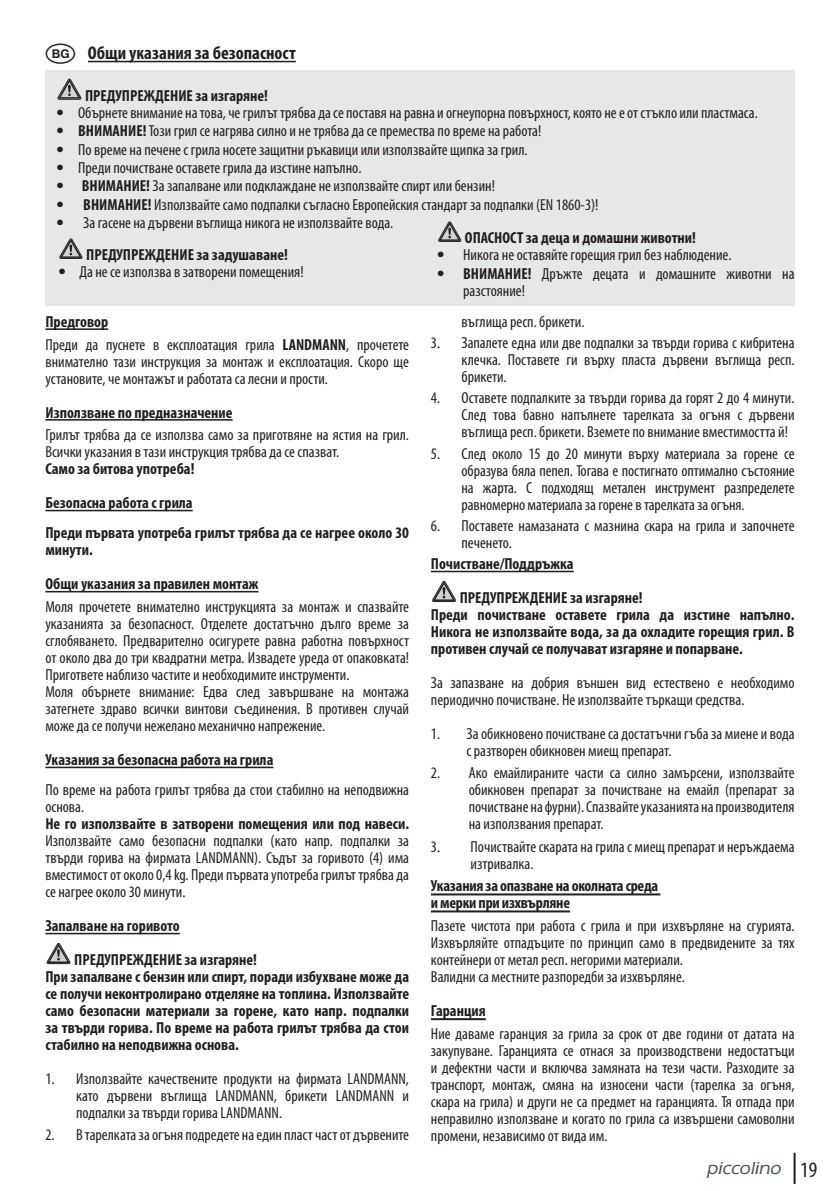
<style>
.page{position:relative;width:840px;height:1191px;background:#fff}
.page>*{position:absolute;margin:0;border:0;box-sizing:border-box;transform-origin:0 0}
.t1{font:700 condensed 18.4px "Myriad Pro";color:#231f20}
.t2{font:500 18px "Eras IT Cby BT";color:#45555f;scale:1.08 1}
.t3{font:condensed 16px/17px "Myriad Pro";color:#231f20}
.t4{font:700 condensed 16px/17px "Myriad Pro";color:#231f20}
.s1{font-family:"Frutiger";font-weight:300}
.s2{font-weight:700}
.s3{font-family:"Myriad Pro";font-weight:400;font-stretch:condensed;font-size:22px;color:#231f20}
</style>
<div class="page">
<hr style="left:793px;top:1152px;width:2px;height:31px;background:#231f20">
<hr style="left:88px;top:61px;width:208px;height:1px;background:#231f20">
<hr style="left:45px;top:328px;width:63px;height:2px;background:#231f20">
<hr style="left:45px;top:419px;width:187px;height:1px;background:#231f20">
<hr style="left:45px;top:510px;width:148px;height:1px;background:#231f20">
<hr style="left:45px;top:591px;width:213px;height:1px;background:#231f20">
<hr style="left:45px;top:766px;width:228px;height:2px;background:#231f20">
<hr style="left:45px;top:932px;width:135px;height:2px;background:#231f20">
<svg style="left:47px;top:943px;width:23px;height:21px"></svg>
<hr style="left:430px;top:571px;width:143px;height:1px;background:#231f20">
<hr style="left:430px;top:893px;width:230px;height:2px;background:#231f20">
<hr style="left:430px;top:910px;width:139px;height:2px;background:#231f20">
<hr style="left:430px;top:1018px;width:55px;height:2px;background:#231f20">
<svg style="left:432px;top:581px;width:23px;height:21px"></svg>
<div style="left:45px;top:70px;width:749px;height:236px;background:#e6e7e9"></div>
<svg style="left:57px;top:79px;width:24px;height:21px"></svg>
<svg style="left:59px;top:238px;width:23px;height:21px"></svg>
<svg style="left:438px;top:221px;width:23px;height:21px"></svg>
<p class="t1" style="left:88px;top:42px;width:209px">Общи указания за безопасност</p>
<p class="t4" style="left:85px;top:87px;width:184px">ПРЕДУПРЕЖДЕНИЕ за изгаряне!</p>
<p class="t3" style="left:56px;top:104px;width:702px"><span class="s1">•</span> Обърнете внимание на това, че грилът трябва да се поставя на равна и огнеупорна повърхност, която не е от стъкло или пластмаса.</p>
<p class="t3" style="left:56px;top:122px;width:486px"><span class="s1">•</span> <span class="s2">ВНИМАНИЕ!</span> Този грил се нагрява силно и не трябва да се премества по време на работа!</p>
<p class="t3" style="left:56px;top:140px;width:472px"><span class="s1">•</span> По време на печене с грила носете защитни ръкавици или използвайте щипка за грил.</p>
<p class="t3" style="left:56px;top:159px;width:306px"><span class="s1">•</span> Преди почистване оставете грила да изстине напълно.</p>
<p class="t3" style="left:56px;top:177px;width:440px"><span class="s1">•</span> <span class="s2">ВНИМАНИЕ!</span> За запалване или подклаждане не използвайте спирт или бензин!</p>
<p class="t3" style="left:56px;top:196px;width:543px"><span class="s1">•</span> <span class="s2">ВНИМАНИЕ!</span> Използвайте само подпалки съгласно Европейския стандарт за подпалки (EN 1860-3)!</p>
<p class="t3" style="left:86px;top:207px;width:308px;line-height:31.8px;text-indent:-30px"><span class="s1">•</span> За гасене на дървени въглища никога не използвайте вода.<br><span class="s2">ПРЕДУПРЕЖДЕНИЕ за задушаване!</span></p>
<p class="t3" style="left:58px;top:263px;width:247px"><span class="s1">•</span> Да не се използва в затворени помещения!</p>
<p class="t4" style="left:464px;top:229px;width:232px">ОПАСНОСТ за деца и домашни животни!</p>
<p class="t3" style="left:437px;top:246px;width:296px"><span class="s1">•</span> Никога не оставяйте горещия грил без наблюдение.</p>
<p class="t3" style="left:463px;top:265px;width:333px;text-indent:-26px"><span class="s1">•</span> <span class="s2">ВНИМАНИЕ!</span> Дръжте децата и домашните животни на разстояние!</p>
<p class="t3" style="left:45px;top:310px;width:365px;line-height:22.6px"><span class="s2">Предговор<br></span>Преди да пуснете в експлоатация грила <span class="s2">LANDMANN</span>, прочетете</p>
<p class="t3" style="left:45px;top:352px;width:365px">внимателно тази инструкция за монтаж и експлоатация. Скоро ще установите, че монтажът и работата са лесни и прости.</p>
<p class="t4" style="left:45px;top:403px;width:189px">Използване по предназначение</p>
<p class="t3" style="left:45px;top:426px;width:365px">Грилът трябва да се използва само за приготвяне на ястия на грил.<br>Всички указания в тази инструкция трябва да се спазват.</p>
<p class="t4" style="left:45px;top:451px;width:150px;line-height:34px">Само за битова употреба!<br>Безопасна работа с грила</p>
<p class="t4" style="left:45px;top:524px;width:365px">Преди първата употреба грилът трябва да се нагрее около 30 минути.</p>
<p class="t4" style="left:45px;top:575px;width:214px">Общи указания за правилен монтаж</p>
<p class="t3" style="left:45px;top:598px;width:365px">Моля прочетете внимателно инструкцията за монтаж и спазвайте указанията за безопасност. Отделете достатъчно дълго време за сглобяването. Предварително осигурете равна работна повърхност от около два до три квадратни метра. Извадете уреда от опаковката!<br>Пригответе наблизо частите и необходимите инструменти.<br>Моля обърнете внимание: Едва след завършване на монтажа затегнете здраво всички винтови съединения. В противен случай може да се получи нежелано механично напрежение.</p>
<p class="t4" style="left:45px;top:751px;width:229px">Указания за безопасна работа на грила</p>
<p class="t3" style="left:45px;top:781px;width:365px">По време на работа грилът трябва да стои стабилно на неподвижна основа.</p>
<p class="t4" style="left:45px;top:815px;width:365px">Не го използвайте в затворени помещения или под навеси.</p>
<p class="t3" style="left:45px;top:832px;width:365px;text-align:justify">Използвайте само безопасни подпалки (като напр. подпалки за твърди горива на фирмата LANDMANN). Съдът за горивото (4) има вместимост от около 0,4 kg. Преди първата употреба грилът трябва да се нагрее около 30 минути.</p>
<p class="t4" style="left:74px;top:908px;width:184px;line-height:34.2px;text-indent:-29px">Запалване на горивото<br>ПРЕДУПРЕЖДЕНИЕ за изгаряне!</p>
<p class="t4" style="left:45px;top:968px;width:365px;text-align:justify">При запалване с бензин или спирт, поради избухване може да се получи неконтролирано отделяне на топлина. Използвайте само безопасни материали за горене, като напр. подпалки за твърди горива. По време на работа грилът трябва да стои стабилно на неподвижна основа.</p>
<p class="t3" style="left:76px;top:1070px;width:334px;text-align:justify;text-indent:-31px">1. Използвайте качествените продукти на фирмата LANDMANN, като дървени въглища LANDMANN, брикети LANDMANN и подпалки за твърди горива LANDMANN.</p>
<p class="t3" style="left:45px;top:1125px;width:365px">2. В тарелката за огъня подредете на един пласт част от дървените</p>
<p class="t3" style="left:461px;top:313px;width:124px">въглища респ. брикети.</p>
<p class="t3" style="left:461px;top:334px;width:334px;text-align:justify;text-indent:-31px">3. Запалете една или две подпалки за твърди горива с кибритена клечка. Поставете ги върху пласта дървени въглища респ. брикети.</p>
<p class="t3" style="left:461px;top:389px;width:334px;text-align:justify;text-indent:-31px">4. Оставете подпалките за твърди горива да горят 2 до 4 минути.<br>След това бавно напълнете тарелката за огъня с дървени въглища респ. брикети. Вземете по внимание вместимостта й!</p>
<p class="t3" style="left:461px;top:444px;width:334px;text-align:justify;text-indent:-31px">5. След около 15 до 20 минути върху материала за горене се образува бяла пепел. Тогава е постигнато оптимално състояние на жарта. С подходящ метален инструмент разпределете равномерно материала за горене в тарелката за огъня.</p>
<p class="t3" style="left:461px;top:517px;width:334px;text-indent:-31px">6. Поставете намазаната с мазнина скара на грила и започнете печенето.</p>
<p class="t4" style="left:459px;top:546px;width:184px;line-height:34px;text-indent:-29px">Почистване/Поддръжка<br>ПРЕДУПРЕЖДЕНИЕ за изгаряне!</p>
<p class="t4" style="left:430px;top:606px;width:365px;text-align:justify">Преди почистване оставете грила да изстине напълно.<br>Никога не използвайте вода, за да охладите горещия грил. В противен случай се получават изгаряне и попарване.</p>
<p class="t3" style="left:430px;top:674px;width:365px">За запазване на добрия външен вид естествено е необходимо периодично почистване. Не използвайте търкащи средства.</p>
<p class="t3" style="left:466px;top:725px;width:329px;text-indent:-36px">1. За обикновено почистване са достатъчни гъба за миене и вода с разтворен обикновен миещ препарат.</p>
<p class="t3" style="left:468px;top:764px;width:327px;text-align:justify;text-indent:-38px">2. Ако емайлираните части са силно замърсени, използвайте обикновен препарат за почистване на емайл (препарат за почистване на фурни). Спазвайте указанията на производителя на използвания препарат.</p>
<p class="t3" style="left:470px;top:837px;width:325px;text-indent:-40px">3. Почиствайте скарата на грила с миещ препарат и неръждаема изтривалка.</p>
<p class="t4" style="left:430px;top:877px;width:229px">Указания за опазване на околната среда и мерки при изхвърляне</p>
<p class="t3" style="left:430px;top:917px;width:365px">Пазете чистота при работа с грила и при изхвърляне на сгурията.<br>Изхвърляйте отпадъците по принцип само в предвидените за тях контейнери от метал респ. негорими материали.<br>Валидни са местните разпоредби за изхвърляне.</p>
<p class="t4" style="left:430px;top:1002px;width:56px">Гаранция</p>
<p class="t3" style="left:430px;top:1024px;width:365px;text-align:justify">Ние даваме гаранция за грила за срок от две години от датата на закупуване. Гаранцията се отнася за производствени недостатъци и дефектни части и включва замяната на тези части. Разходите за транспорт, монтаж, смяна на износени части (тарелка за огъня, скара на грила) и други не са предмет на гаранцията. Тя отпада при неправилно използване и когато по грила са извършени самоволни промени, независимо от вида им.</p>
<p class="t2" style="left:706px;top:1157px;width:104px">piccolino <span class="s3">19</span></p>
</div>
